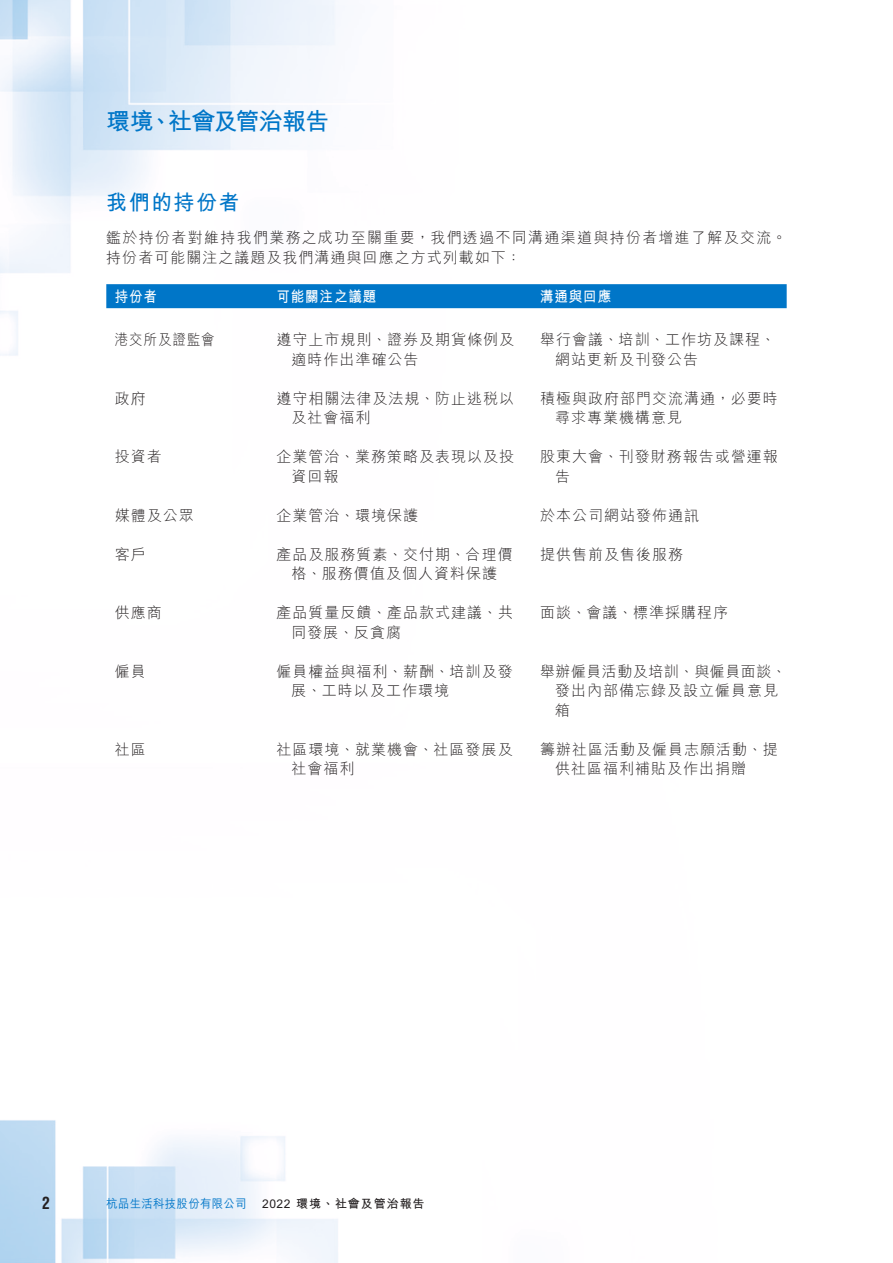
<style>
.page{position:relative;width:893px;height:1263px;background:#fff}
.page>*{position:absolute;margin:0;border:0;box-sizing:border-box;transform-origin:0 0}
.t1{font:700 24px "M Hei HK";letter-spacing:-.035em;color:#0076c8}
._01_H1{font:700 21px "M Hei HK";letter-spacing:.07em;color:#0076c8}
.t2{font:700 condensed 16.5px "Helvetica LT Std";color:#231f20;scale:.95 1}
._50_Table_txt{font:300 15px/19.5px "M Hei HK";letter-spacing:.07em;color:#231f20}
._00_txt{font:300 15px/19.5px "M Hei HK";letter-spacing:.085em;color:#231f20}
._50_Table_txt-2{font:700 15px "M Hei HK";letter-spacing:.07em;color:#fff;scale:.9 1}
._50_Table_txt-3{font:300 15px "M Hei HK";letter-spacing:.07em;color:#231f20;scale:.9 1}
.t3{font:700 12px "M Hei HK";letter-spacing:.08em;color:#231f20}
.t4{font:500 12px "M Hei HK";letter-spacing:.03em;color:#0076c8;scale:.95 1}
</style>
<div class="page">
<img style="left:0;top:0;width:787px;height:1263px">
<div style="left:106px;top:284px;width:681px;height:24px;background:#0076c8"></div>
<h1 class="t1" style="left:106px;top:104px;width:224px">環境、社會及管治報告</h1>
<p class="_01_H1" style="left:106px;top:187px;width:135px">我們的持份者</p>
<p class="_00_txt" style="left:106px;top:227px;width:682px">鑑於持份者對維持我們業務之成功至關重要，我們透過不同溝通渠道與持份者增進了解及交流。持份者可能關注之議題及我們溝通與回應之方式列載如下：</p>
<p class="_50_Table_txt-2" style="left:115px;top:285px;width:49px">持份者</p>
<p class="_50_Table_txt-2" style="left:276px;top:285px;width:113px">可能關注之議題</p>
<p class="_50_Table_txt-2" style="left:540px;top:285px;width:81px">溝通與回應</p>
<p class="_50_Table_txt-3" style="left:115px;top:329px;width:113px">港交所及證監會</p>
<p class="_50_Table_txt" style="left:291px;top:329px;width:224px;text-indent:-15px">遵守上市規則、證券及期貨條例及適時作出準確公告</p>
<p class="_50_Table_txt" style="left:555px;top:329px;width:222px;text-indent:-15px">舉行會議、培訓、工作坊及課程、網站更新及刊發公告</p>
<p class="_50_Table_txt" style="left:115px;top:388px;width:33px">政府</p>
<p class="_50_Table_txt" style="left:291px;top:388px;width:224px;text-indent:-15px">遵守相關法律及法規、防止逃稅以及社會福利</p>
<p class="_50_Table_txt" style="left:555px;top:388px;width:224px;text-indent:-15px">積極與政府部門交流溝通，必要時尋求專業機構意見</p>
<p class="_50_Table_txt" style="left:115px;top:446px;width:49px">投資者</p>
<p class="_50_Table_txt" style="left:291px;top:446px;width:224px;text-indent:-15px">企業管治、業務策略及表現以及投資回報</p>
<p class="_50_Table_txt" style="left:555px;top:446px;width:224px;text-indent:-15px">股東大會、刊發財務報告或營運報告</p>
<p class="_50_Table_txt" style="left:115px;top:505px;width:81px">媒體及公眾</p>
<p class="_50_Table_txt" style="left:276px;top:505px;width:143px">企業管治、環境保護</p>
<p class="_50_Table_txt" style="left:540px;top:505px;width:161px">於本公司網站發佈通訊</p>
<p class="_50_Table_txt" style="left:115px;top:544px;width:33px">客戶</p>
<p class="_50_Table_txt" style="left:276px;top:544px;width:238px;text-align:center">產品及服務質素、交付期、合理價格、服務價值及個人資料保護</p>
<p class="_50_Table_txt" style="left:540px;top:544px;width:145px">提供售前及售後服務</p>
<p class="_50_Table_txt" style="left:115px;top:602px;width:49px">供應商</p>
<p class="_50_Table_txt" style="left:291px;top:602px;width:223px;text-indent:-15px">產品質量反饋、產品款式建議、共同發展、反貪腐</p>
<p class="_50_Table_txt" style="left:540px;top:602px;width:190px">面談、會議、標準採購程序</p>
<p class="_50_Table_txt" style="left:115px;top:661px;width:33px">僱員</p>
<p class="_50_Table_txt" style="left:291px;top:661px;width:223px;text-indent:-15px">僱員權益與福利、薪酬、培訓及發展、工時以及工作環境</p>
<p class="_50_Table_txt" style="left:555px;top:661px;width:233px;text-indent:-15px">舉辦僱員活動及培訓、與僱員面談、發出內部備忘錄及設立僱員意見箱</p>
<p class="_50_Table_txt" style="left:115px;top:739px;width:33px">社區</p>
<p class="_50_Table_txt" style="left:291px;top:739px;width:223px;text-indent:-15px">社區環境、就業機會、社區發展及社會福利</p>
<p class="_50_Table_txt" style="left:555px;top:739px;width:224px;text-indent:-15px">籌辦社區活動及僱員志願活動、提供社區福利補貼及作出捐贈</p>
<p class="t2" style="left:42px;top:1193px;width:10px">2</p>
<p class="t4" style="left:106px;top:1195px;width:149px">杭品生活科技股份有限公司</p>
<p class="t3" style="left:262px;top:1195px;width:164px">2022 環境、社會及管治報告</p>
</div>
